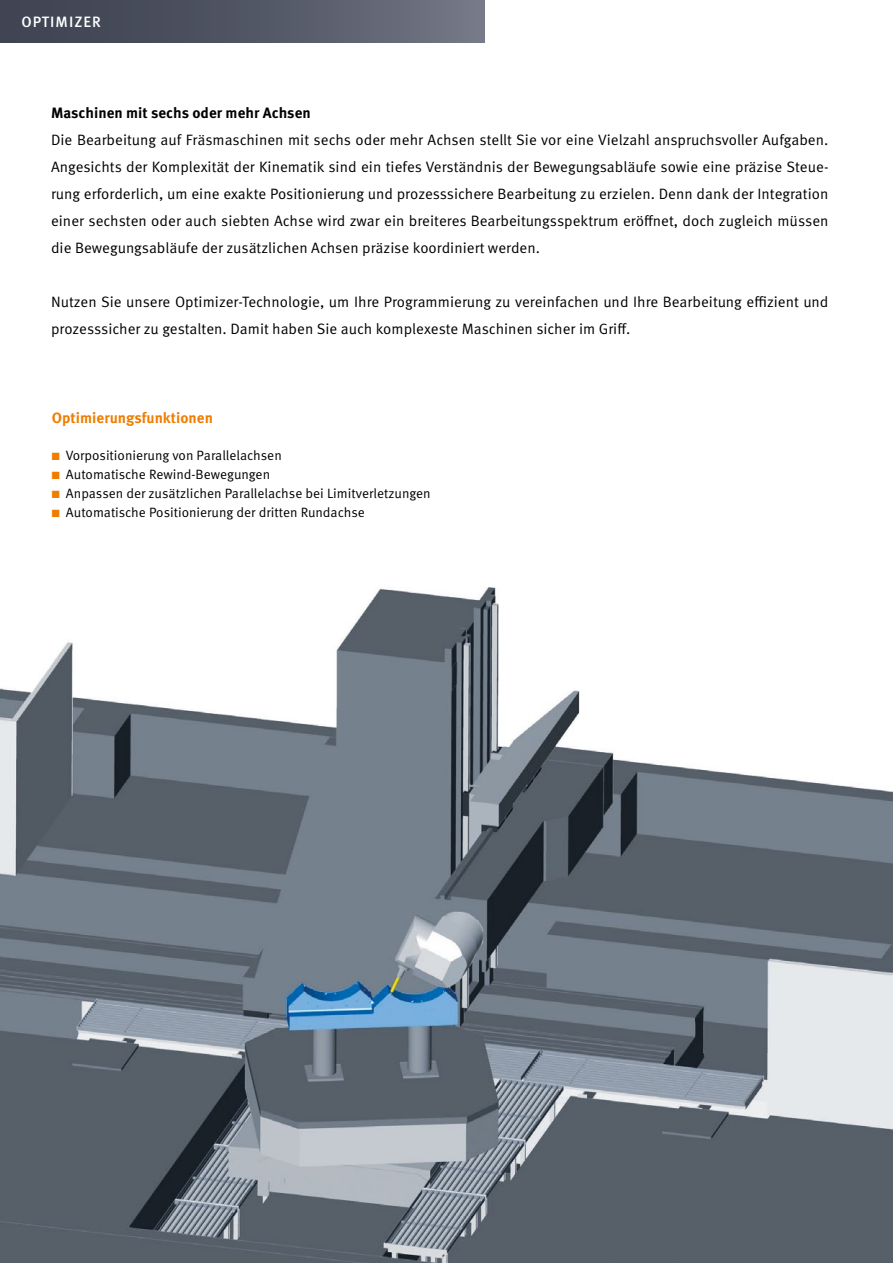
<style>
.page{position:relative;width:893px;height:1263px;background:#fff}
.page>*{position:absolute;margin:0;border:0;box-sizing:border-box;transform-origin:0 0}
.t1{font:15px/27px "Meta Pro";color:#000;text-align:justify}
.t2{font:700 15px "Meta Pro";color:#000}
.t3{font:700 15px "Meta Pro";color:#ef7d00}
.t4{font:500 15px "Meta Pro";letter-spacing:.07em;color:#fff}
.t5{font:13.5px "Meta Pro";color:#000}
.s1{color:#ef7d00}
</style>
<div class="page">
<img style="left:0;top:587px;width:893px;height:676px">
<div style="left:0;top:0;width:485px;height:43px;background:linear-gradient(to right,#393e4c,#717582)"></div>
<p class="t4" style="left:21px;top:12px;width:81px">OPTIMIZER</p>
<p class="t2" style="left:51px;top:101px;width:261px">Maschinen mit sechs oder mehr Achsen</p>
<p class="t1" style="left:51px;top:126px;width:779px">Die Bearbeitung auf Fräsmaschinen mit sechs oder mehr Achsen stellt Sie vor eine Vielzahl anspruchsvoller Aufgaben.<br>Angesichts der Komplexität der Kinematik sind ein tiefes Verständnis der Bewegungsabläufe sowie eine präzise Steue&shy;rung erforderlich, um eine exakte Positionierung und prozesssichere Bearbeitung zu erzielen. Denn dank der Integration einer sechsten oder auch siebten Achse wird zwar ein breiteres Bearbeitungsspektrum eröffnet, doch zugleich müssen die Bewegungsabläufe der zusätzlichen Achsen präzise koordiniert werden.</p>
<p class="t1" style="left:51px;top:288px;width:779px">Nutzen Sie unsere Optimizer-Technologie, um Ihre Programmierung zu vereinfachen und Ihre Bearbeitung effizient und prozesssicher zu gestalten. Damit haben Sie auch komplexeste Maschinen sicher im Griff.</p>
<p class="t3" style="left:52px;top:406px;width:163px">Optimierungsfunktionen</p>
<p class="t5" style="left:52px;top:448px;width:232px"><span class="s1">■</span> Vorpositionierung von Parallelachsen</p>
<p class="t5" style="left:52px;top:466px;width:220px"><span class="s1">■</span> Automatische Rewind-Bewegungen</p>
<p class="t5" style="left:52px;top:485px;width:380px"><span class="s1">■</span> Anpassen der zusätzlichen Parallelachse bei Limitverletzungen</p>
<p class="t5" style="left:52px;top:504px;width:315px"><span class="s1">■</span> Automatische Positionierung der dritten Rundachse</p>
</div>
